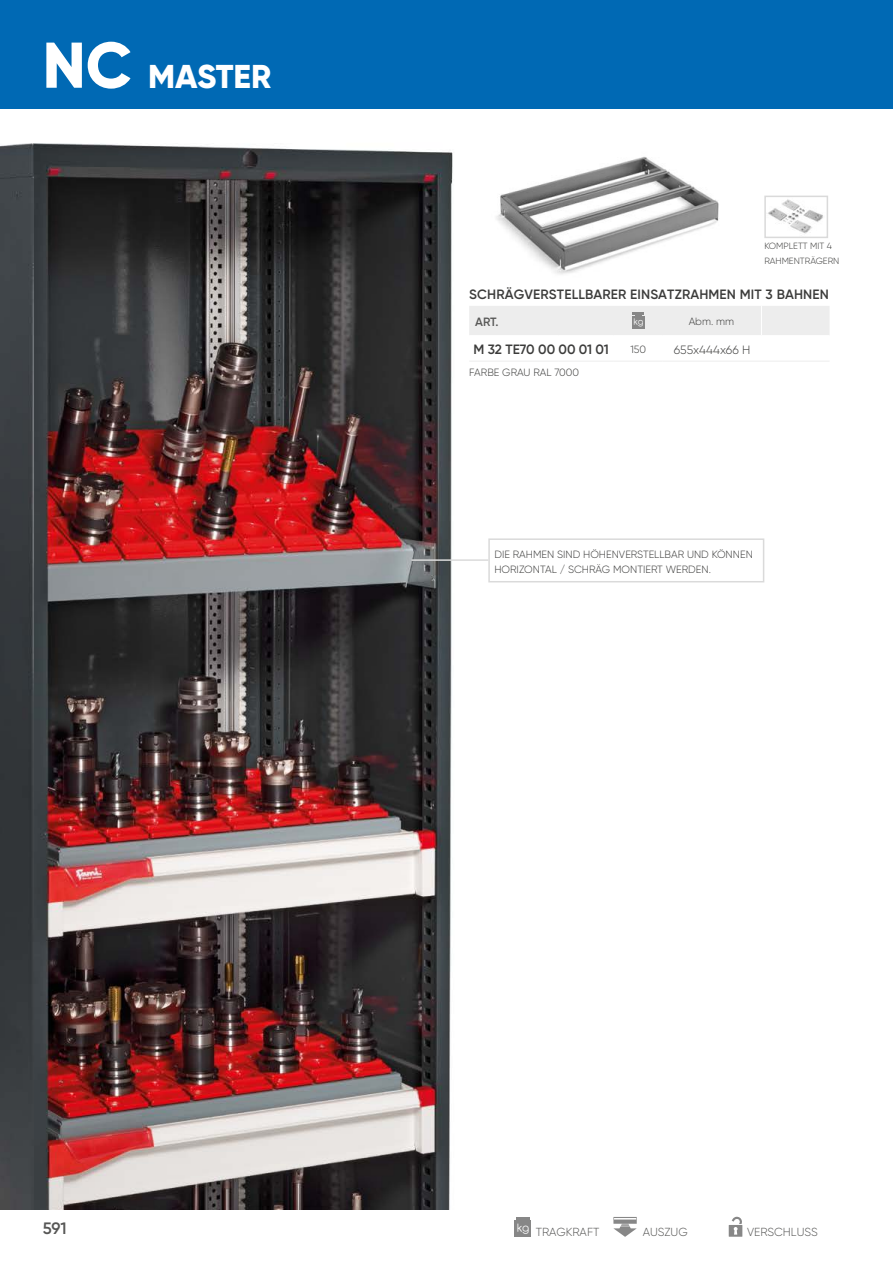
<style>
.page{position:relative;width:893px;height:1263px;background:#fff}
.page>*{position:absolute;margin:0;border:0;box-sizing:border-box;transform-origin:0 0}
.t1{font:800 33px "Gilroy";color:#fff}
.t2{font:600 16.5px "Gilroy";color:#575756}
.t3{font:600 13.5px "Gilroy";letter-spacing:.01em;color:#3c3c3b}
.t4{font:300 12px "Gilroy";color:#3c3c3b}
.t5{font:600 12px "Gilroy";color:#575756}
.t6{font:300 11.7px "Gilroy";color:#575756}
.t7{font:10.8px "Rounded Elegance";color:#fff}
.t8{font:300 10.5px/15px "Gilroy";color:#3c3c3b}
.t9{font:300 9px/15px "Gilroy";color:#3c3c3b}
.t10{font:8.7px "Rounded Elegance";color:#fff}
.s1{font-size:64.5px}
</style>
<div class="page">
<svg style="left:729px;top:1216px;width:13px;height:21px"></svg>
<div style="left:515px;top:1221px;width:16px;height:16px;background:#878787"></div>
<hr style="left:516px;top:1217px;width:14px;height:3px;background:#878787">
<svg style="left:613px;top:1217px;width:24px;height:20px"></svg>
<div style="left:0;top:0;width:893px;height:108px;background:#0069b4"></div>
<img style="left:496px;top:156px;width:223px;height:118px">
<hr style="left:614px;top:361px;width:49px;height:1px;background:#ededed">
<hr style="left:663px;top:361px;width:98px;height:1px;background:#ededed">
<hr style="left:761px;top:361px;width:69px;height:1px;background:#ededed">
<hr style="left:469px;top:361px;width:89px;height:1px;background:#ededed">
<hr style="left:558px;top:361px;width:56px;height:1px;background:#ededed">
<div style="left:469px;top:306px;width:361px;height:29px;background:#ededed"></div>
<img style="left:0;top:143px;width:453px;height:1067px">
<img style="left:768px;top:199px;width:55px;height:35px">
<div style="left:764px;top:196px;width:64px;height:42px;border:2px solid #dadada"></div>
<hr style="left:411px;top:559px;width:77px;height:2px;background:#dadada">
<div style="left:488px;top:538px;width:276px;height:44px;border:2px solid #dadada"></div>
<h1 class="t1" style="left:43px;top:55px;width:230px"><span class="s1">NC</span> MASTER</h1>
<p class="t9" style="left:764px;top:238px;width:77px">KOMPLETT MIT 4<br>RAHMENTRÄGERN</p>
<p class="t3" style="left:469px;top:286px;width:361px">SCHRÄGVERSTELLBARER EINSATZRAHMEN MIT 3 BAHNEN</p>
<p class="t5" style="left:475px;top:314px;width:25px">ART.</p>
<p class="t10" style="left:633px;top:316px;width:12px">kg</p>
<p class="t3" style="left:473px;top:341px;width:137px">M 32 TE70 00 00 01 01</p>
<p class="t8" style="left:630px;top:342px;width:17px">150</p>
<p class="t4" style="left:674px;top:342px;width:78px">655x444x66 H</p>
<p class="t8" style="left:689px;top:314px;width:47px">Abm. mm</p>
<p class="t8" style="left:469px;top:365px;width:111px">FARBE GRAU RAL 7000</p>
<p class="t8" style="left:494px;top:547px;width:260px">DIE RAHMEN SIND HÖHENVERSTELLBAR UND KÖNNEN<br>HORIZONTAL / SCHRÄG MONTIERT WERDEN.</p>
<h2 class="t2" style="left:43px;top:1218px;width:25px">591</h2>
<p class="t7" style="left:517px;top:1221px;width:14px">kg</p>
<p class="t6" style="left:536px;top:1224px;width:65px">TRAGKRAFT</p>
<p class="t6" style="left:643px;top:1224px;width:47px">AUSZUG</p>
<p class="t6" style="left:747px;top:1224px;width:72px">VERSCHLUSS</p>
</div>
